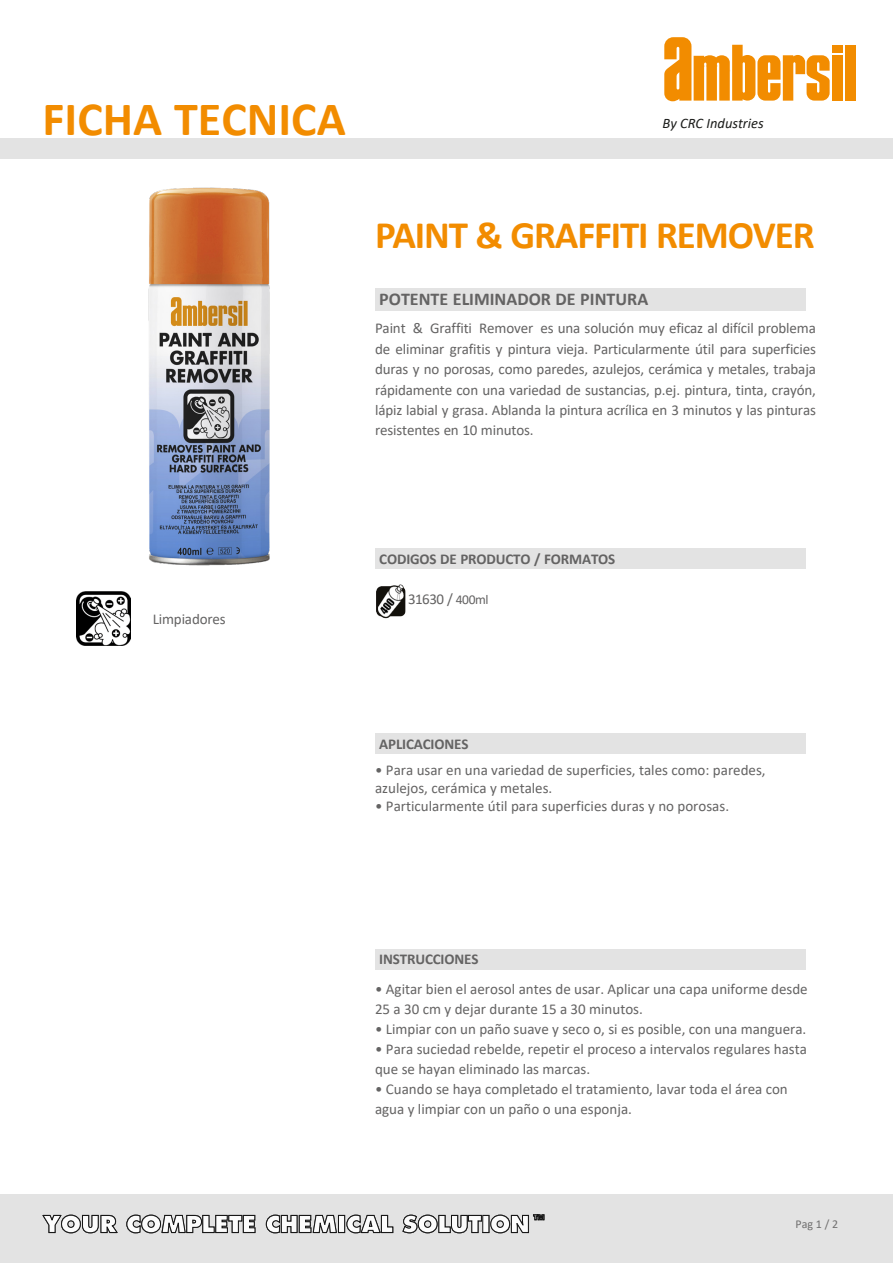
<style>
.page{position:relative;width:893px;height:1263px;background:#fff}
.page>*{position:absolute;margin:0;border:0;box-sizing:border-box;transform-origin:0 0}
.t1{font:700 48px "Calibri";color:#f28c00}
.t2{font:700 39px "Calibri";letter-spacing:-.03em;color:#f28c00}
.t3{font:700 18px "Calibri";color:#646363}
.t4{font:15px/20.4px "Calibri";color:#646363}
.t5{font:700 15px "Calibri";letter-spacing:-.01em;color:#646363}
.t6{font:italic 14.55px "Calibri";color:#1c1d1b}
.t7{font:12px "Calibri";color:#706f6f}
.s1{font-size:13.5px}
</style>
<div class="page">
<div style="left:375px;top:288px;width:430px;height:22px;background:#e3e3e3"></div>
<div style="left:375px;top:733px;width:430px;height:21px;background:#e3e3e3"></div>
<img style="left:148px;top:187px;width:122px;height:379px">
<div style="left:0;top:1195px;width:893px;height:68px;background:#e3e3e3"></div>
<svg style="left:42px;top:1214px;width:76px;height:19px"></svg>
<svg style="left:126px;top:1214px;width:419px;height:19px"></svg>
<div style="left:375px;top:949px;width:430px;height:20px;background:#e3e3e3"></div>
<div style="left:375px;top:549px;width:430px;height:20px;background:#e3e3e3"></div>
<img style="left:77px;top:592px;width:54px;height:54px">
<div style="left:0;top:138px;width:893px;height:21px;background:#e3e3e3"></div>
<img style="left:376px;top:584px;width:30px;height:34px">
<div style="left:845px;top:45px;width:10px;height:56px;background:#f28c00"></div>
<div style="left:832px;top:45px;width:10px;height:7px;background:#f28c00"></div>
<div style="left:832px;top:55px;width:10px;height:46px;background:#f28c00"></div>
<svg style="left:664px;top:37px;width:166px;height:64px"></svg>
<h1 class="t1" style="left:43px;top:85px;width:305px">FICHA TECNICA</h1>
<p class="t6" style="left:663px;top:114px;width:103px">By CRC Industries</p>
<h2 class="t2" style="left:375px;top:207px;width:441px">PAINT &amp; GRAFFITI REMOVER</h2>
<p class="t3" style="left:379px;top:286px;width:270px">POTENTE ELIMINADOR DE PINTURA</p>
<p class="t4" style="left:375px;top:318px;width:442px;text-align:justify">Paint &amp; Graffiti Remover es una solución muy eficaz al difícil problema de eliminar grafitis y pintura vieja. Particularmente útil para superficies duras y no porosas, como paredes, azulejos, cerámica y metales, trabaja rápidamente con una variedad de sustancias, p.ej. pintura, tinta, crayón, lápiz labial y grasa. Ablanda la pintura acrílica en 3 minutos y las pinturas resistentes en 10 minutos.</p>
<p class="t4" style="left:153px;top:608px;width:75px">Limpiadores</p>
<p class="t5" style="left:379px;top:548px;width:238px">CODIGOS DE PRODUCTO / FORMATOS</p>
<p class="t4" style="left:408px;top:589px;width:82px">31630 / <span class="s1">400ml</span></p>
<p class="t5" style="left:379px;top:733px;width:91px">APLICACIONES</p>
<p class="t4" style="left:375px;top:760px;width:392px;line-height:18px">• Para usar en una variedad de superficies, tales como: paredes, azulejos, cerámica y metales.</p>
<p class="t4" style="left:375px;top:795px;width:356px">• Particularmente útil para superficies duras y no porosas.</p>
<p class="t5" style="left:379px;top:949px;width:101px">INSTRUCCIONES</p>
<p class="t4" style="left:375px;top:978px;width:434px">• Agitar bien el aerosol antes de usar. Aplicar una capa uniforme desde<br>25 a 30 cm y dejar durante 15 a 30 minutos.</p>
<p class="t4" style="left:375px;top:1018px;width:433px">• Limpiar con un paño suave y seco o, si es posible, con una manguera.</p>
<p class="t4" style="left:375px;top:1038px;width:433px">• Para suciedad rebelde, repetir el proceso a intervalos regulares hasta que se hayan eliminado las marcas.</p>
<p class="t4" style="left:375px;top:1079px;width:414px">• Cuando se haya completado el tratamiento, lavar toda el área con agua y limpiar con un paño o una esponja.</p>
<p class="t7" style="left:795px;top:1215px;width:44px">Pag 1 / 2</p>
</div>
